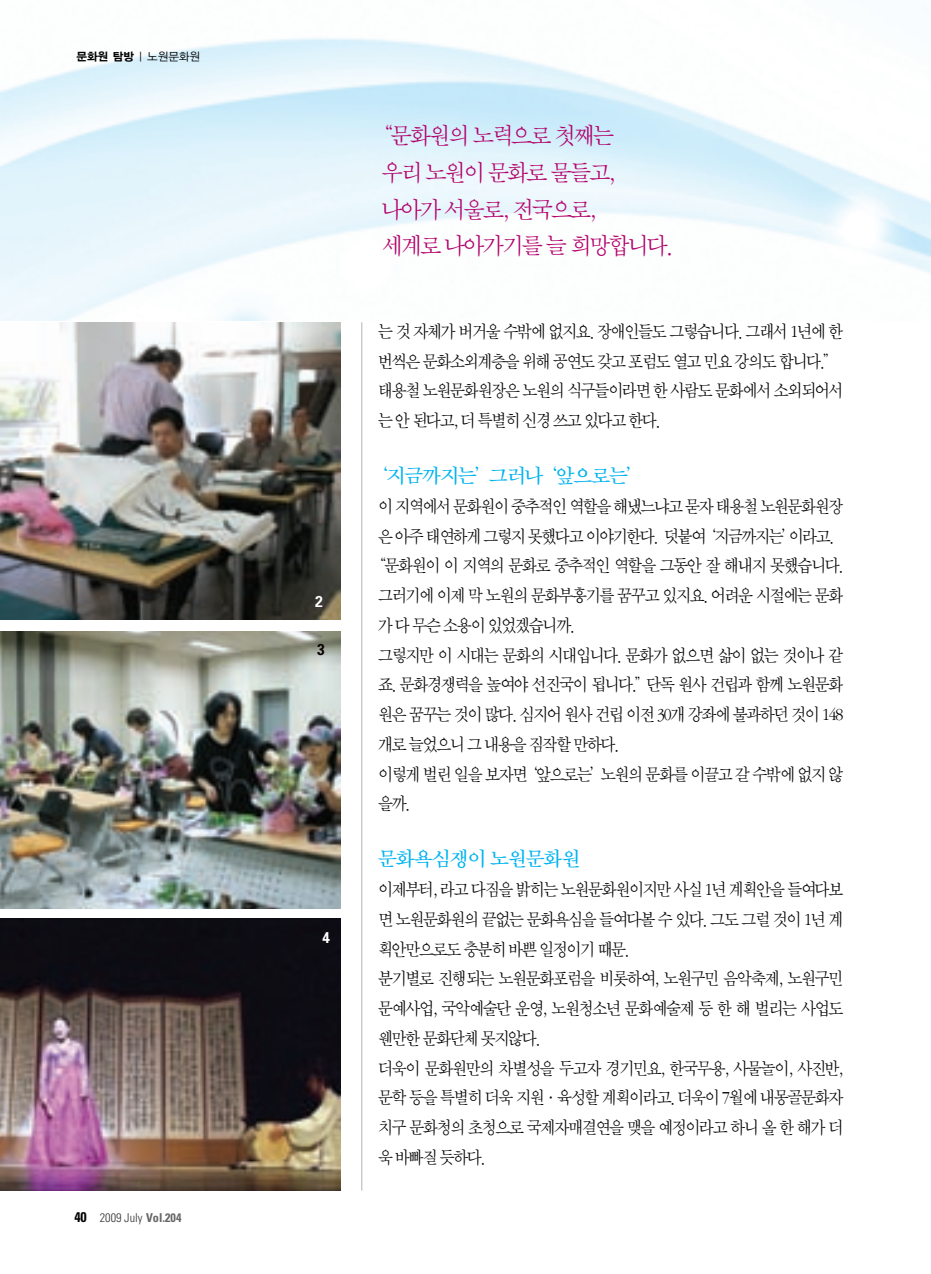
<style>
.page{position:relative;width:931px;height:1274px;background:#fff}
.page>*{position:absolute;margin:0;border:0;box-sizing:border-box;transform-origin:0 0}
.t1{font:24.5px/36.8px "Sand Sm";letter-spacing:-.07em;color:#b2016b;scale:.95 1}
.t2{font:21px "Sand Tm";letter-spacing:-.05em;color:#00b3ef}
.t3{font:18.38px/29.8px "Sand Sm";letter-spacing:-.07em;color:#000;scale:.9 1}
.t4{font:700 15.75px "Univers";color:#fff;scale:.9 1}
.t5{font:700 15.75px "Univers";color:#080001;scale:.9 1}
.t6{font:300 condensed 12.25px "Univers";color:#333}
.t7{font:11.38px "YGO12";letter-spacing:-.07em;color:#000}
.s1{font-family:"YGO15"}
.s2{font-weight:700;font-size:14px;color:#000}
.s3{font-weight:700;color:#666}
</style>
<div class="page">
<hr style="left:361px;top:322px;width:1px;height:869px;background:#b4b5b8">
<img style="left:0;top:323px;width:341px;height:297px">
<img style="left:0;top:631px;width:341px;height:278px">
<img style="left:0;top:919px;width:341px;height:272px">
<p class="t7" style="left:76px;top:52px;width:126px"><span class="s1">문화원 탐방</span> | 노원문화원</p>
<p class="t6" style="left:74px;top:1213px;width:109px"><span class="s2">40</span> 2009 July <span class="s3">Vol.204</span></p>
<p class="t4" style="left:315px;top:596px;width:10px">2</p>
<p class="t5" style="left:317px;top:643px;width:10px">3</p>
<p class="t4" style="left:322px;top:932px;width:10px">4</p>
<p class="t1" style="left:382px;top:119px;width:309px;text-indent:-10px">“문화원의 노력으로 첫째는<br>우리 노원이 문화로 물들고, 나아가 서울로, 전국으로,<br>세계로 나아가기를 늘 희망합니다.</p>
<p class="t3" style="left:378px;top:318px;width:518px">는 것 자체가 버거울 수밖에 없지요. 장애인들도 그렇습니다. 그래서 1년에 한 번씩은 문화소외계층을 위해 공연도 갖고 포럼도 열고 민요 강의도 합니다.” 태용철 노원문화원장은 노원의 식구들이라면 한 사람도 문화에서 소외되어서 는 안 된다고, 더 특별히 신경 쓰고 있다고 한다.</p>
<p class="t2" style="left:369px;top:466px;width:279px">‘지금까지는’그러나‘앞으로는’</p>
<p class="t3" style="left:378px;top:493px;width:518px">이 지역에서 문화원이 중추적인 역할을 해냈느냐고 묻자 태용철 노원문화원장</p>
<p class="t3" style="left:378px;top:522px;width:509px">은 아주 태연하게 그렇지 못했다고 이야기한다. 덧붙여‘지금까지는’이라고.</p>
<p class="t3" style="left:371px;top:552px;width:528px">“문화원이 이 지역의 문화로 중추적인 역할을 그동안 잘 해내지 못했습니다.</p>
<p class="t3" style="left:378px;top:582px;width:518px">그러기에 이제 막 노원의 문화부흥기를 꿈꾸고 있지요. 어려운 시절에는 문화</p>
<p class="t3" style="left:378px;top:612px;width:221px">가 다 무슨 소용이 있었겠습니까.</p>
<p class="t3" style="left:378px;top:641px;width:518px">그렇지만 이 시대는 문화의 시대입니다. 문화가 없으면 삶이 없는 것이나 같</p>
<p class="t3" style="left:378px;top:671px;width:519px">죠. 문화경쟁력을 높여야 선진국이 됩니다.”단독 원사 건립과 함께 노원문화</p>
<p class="t3" style="left:378px;top:701px;width:519px">원은 꿈꾸는 것이 많다. 심지어 원사 건립 이전 30개 강좌에 불과하던 것이 148</p>
<p class="t3" style="left:378px;top:731px;width:270px">개로 늘었으니 그 내용을 짐작할 만하다.</p>
<p class="t3" style="left:378px;top:760px;width:518px">이렇게 벌린 일을 보자면‘앞으로는’노원의 문화를 이끌고 갈 수밖에 없지 않</p>
<p class="t3" style="left:378px;top:790px;width:38px">을까.</p>
<p class="t2" style="left:378px;top:850px;width:204px">문화욕심쟁이 노원문화원</p>
<p class="t3" style="left:378px;top:876px;width:519px">이제부터, 라고 다짐을 밝히는 노원문화원이지만 사실 1년 계획안을 들여다보 면 노원문화원의 끝없는 문화욕심을 들여다볼 수 있다. 그도 그럴 것이 1년 계 획안만으로도 충분히 바쁜 일정이기 때문.<br>분기별로 진행되는 노원문화포럼을 비롯하여, 노원구민 음악축제, 노원구민 문예사업, 국악예술단 운영, 노원청소년 문화예술제 등 한 해 벌리는 사업도 웬만한 문화단체 못지않다.<br>더욱이 문화원만의 차별성을 두고자 경기민요, 한국무용, 사물놀이, 사진반, 문학 등을 특별히 더욱 지원·육성할 계획이라고. 더욱이 7월에 내몽골문화자 치구 문화청의 초청으로 국제자매결연을 맺을 예정이라고 하니 올 한 해가 더 욱 바빠질 듯하다.</p>
</div>
